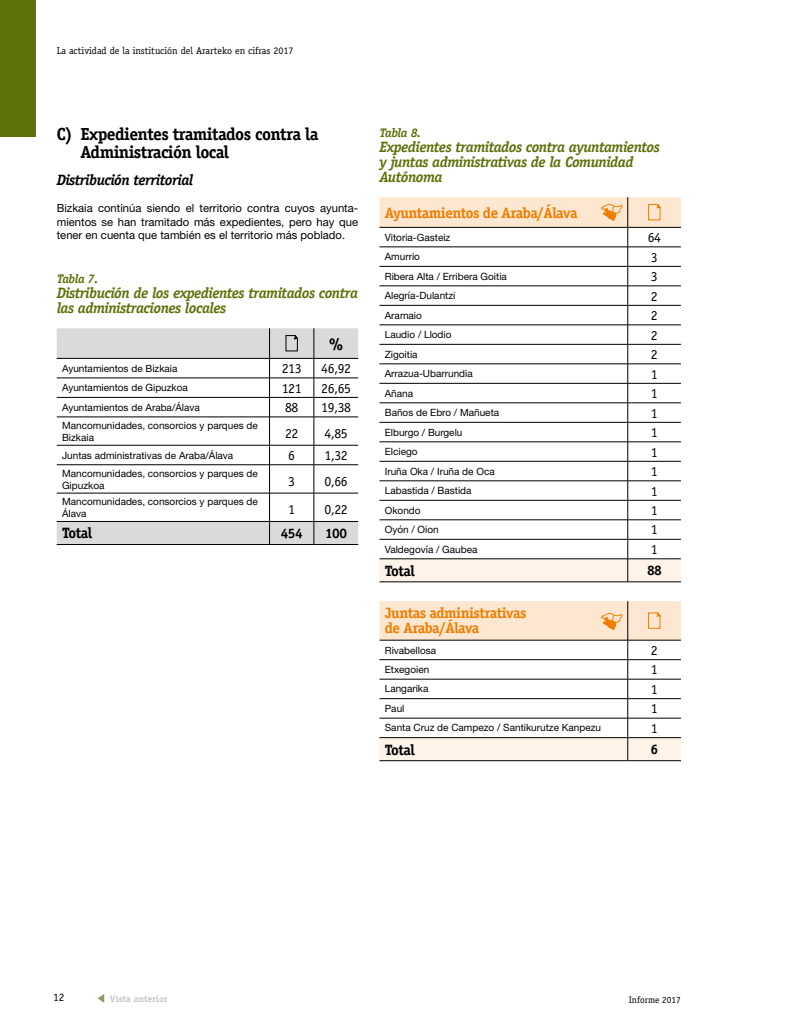
<style>
.page{position:relative;width:798px;height:1028px;background:#fff}
.page>*{position:absolute;margin:0;border:0;box-sizing:border-box;transform-origin:0 0}
.t1{font:700 17.5px/17.5px "Officina Serif Std";letter-spacing:-.035em;color:#000}
.t2{font:italic 700 15px/15px "Officina Serif Std";letter-spacing:-.035em;color:#5d720b}
.t3{font:700 15px/15px "Officina Serif Std";letter-spacing:-.035em;color:#ef7d00}
.t4{font:italic 700 15px "Officina Serif Std";letter-spacing:-.035em;color:#000}
.t5{font:700 15px "Officina Serif Std";letter-spacing:-.035em;color:#000}
.t6{font:13.75px "Officina Serif Std";letter-spacing:-.035em;color:#000}
.t7{font:700 13.75px "Officina Serif Std";letter-spacing:-.035em;color:#000}
.t8{font:italic 700 12.5px "Officina Serif Std";letter-spacing:-.035em;color:#5d720b}
.t9{font:11.25px/13.5px "Helvetica Neue LT Std";color:#000;text-align:justify}
.t10{font:11.25px "Officina Serif Std";color:#000}
.t11{font:10px/12px "Helvetica Neue LT Std";color:#000}
.t12{font:10px "Officina Serif Std";color:#000}
.t13{font:700 9.38px "Officina Serif Std";color:#c6c6c6}
.t14{font:9.38px "Officina Serif Std";color:#000}
</style>
<div class="page">
<div style="left:0;top:0;width:35px;height:137px;background:#5d720b"></div>
<svg style="left:379px;top:197px;width:301px;height:385px"></svg>
<hr style="left:379px;top:760px;width:248px;height:1px;background:#000">
<hr style="left:627px;top:760px;width:53px;height:1px;background:#000">
<svg style="left:379px;top:601px;width:301px;height:159px"></svg>
<svg style="left:57px;top:328px;width:301px;height:216px"></svg>
<hr style="left:269px;top:328px;width:1px;height:30px;background:#000">
<hr style="left:313px;top:328px;width:1px;height:30px;background:#000">
<svg style="left:269px;top:359px;width:1px;height:185px"></svg>
<svg style="left:313px;top:359px;width:1px;height:185px"></svg>
<hr style="left:57px;top:358px;width:212px;height:1px;background:#000">
<hr style="left:269px;top:358px;width:45px;height:1px;background:#000">
<hr style="left:314px;top:358px;width:44px;height:1px;background:#000">
<hr style="left:57px;top:378px;width:212px;height:1px;background:#000">
<hr style="left:269px;top:378px;width:45px;height:1px;background:#000">
<hr style="left:314px;top:378px;width:44px;height:1px;background:#000">
<hr style="left:57px;top:397px;width:212px;height:1px;background:#000">
<hr style="left:269px;top:397px;width:45px;height:1px;background:#000">
<hr style="left:314px;top:397px;width:44px;height:1px;background:#000">
<hr style="left:57px;top:417px;width:212px;height:1px;background:#000">
<hr style="left:269px;top:417px;width:45px;height:1px;background:#000">
<hr style="left:314px;top:417px;width:44px;height:1px;background:#000">
<hr style="left:57px;top:445px;width:212px;height:1px;background:#000">
<hr style="left:269px;top:445px;width:45px;height:1px;background:#000">
<hr style="left:314px;top:445px;width:44px;height:1px;background:#000">
<hr style="left:57px;top:464px;width:212px;height:1px;background:#000">
<hr style="left:269px;top:464px;width:45px;height:1px;background:#000">
<hr style="left:314px;top:464px;width:44px;height:1px;background:#000">
<hr style="left:57px;top:493px;width:212px;height:1px;background:#000">
<hr style="left:269px;top:493px;width:45px;height:1px;background:#000">
<hr style="left:314px;top:493px;width:44px;height:1px;background:#000">
<hr style="left:57px;top:521px;width:212px;height:1px;background:#000">
<hr style="left:269px;top:521px;width:45px;height:1px;background:#000">
<hr style="left:314px;top:521px;width:44px;height:1px;background:#000">
<hr style="left:57px;top:544px;width:212px;height:1px;background:#000">
<hr style="left:269px;top:544px;width:45px;height:1px;background:#000">
<hr style="left:314px;top:544px;width:44px;height:1px;background:#000">
<svg style="left:285px;top:335px;width:13px;height:17px"></svg>
<svg style="left:98px;top:994px;width:6px;height:8px"></svg>
<p class="t12" style="left:57px;top:45px;width:238px">La actividad de la institución del Ararteko en cifras 2017</p>
<h1 class="t1" style="left:80px;top:125px;width:239px;text-indent:-24px">C) Expedientes tramitados contra la<br>Administración local</h1>
<h2 class="t4" style="left:57px;top:170px;width:138px">Distribución territorial</h2>
<p class="t9" style="left:57px;top:201px;width:303px">Bizkaia continúa siendo el territorio contra cuyos ayunta&shy;mientos se han tramitado más expedientes, pero hay que tener en cuenta que también es el territorio más poblado.</p>
<p class="t8" style="left:57px;top:271px;width:43px">Tabla 7.</p>
<h2 class="t2" style="left:57px;top:285px;width:303px">Distribución de los expedientes tramitados contra las administraciones locales</h2>
<h1 class="t1" style="left:329px;top:334px;width:16px">%</h1>
<p class="t11" style="left:62px;top:362px;width:117px">Ayuntamientos de Bizkaia</p>
<h3 class="t6" style="left:282px;top:360px;width:21px">213</h3>
<h3 class="t6" style="left:321px;top:360px;width:31px">46,92</h3>
<p class="t11" style="left:62px;top:381px;width:127px">Ayuntamientos de Gipuzkoa</p>
<h3 class="t6" style="left:282px;top:380px;width:21px">121</h3>
<h3 class="t6" style="left:321px;top:380px;width:31px">26,65</h3>
<p class="t11" style="left:62px;top:401px;width:139px">Ayuntamientos de Araba/Álava</p>
<h3 class="t6" style="left:285px;top:399px;width:15px">88</h3>
<h3 class="t6" style="left:321px;top:399px;width:31px">19,38</h3>
<p class="t11" style="left:62px;top:419px;width:197px">Mancomunidades, consorcios y parques de<br>Bizkaia</p>
<h3 class="t6" style="left:285px;top:425px;width:15px">22</h3>
<h3 class="t6" style="left:324px;top:425px;width:25px">4,85</h3>
<p class="t11" style="left:62px;top:449px;width:173px">Juntas administrativas de Araba/Álava</p>
<h3 class="t6" style="left:288px;top:447px;width:8px">6</h3>
<h3 class="t6" style="left:324px;top:447px;width:25px">1,32</h3>
<p class="t11" style="left:62px;top:467px;width:197px">Mancomunidades, consorcios y parques de<br>Gipuzkoa</p>
<h3 class="t6" style="left:288px;top:473px;width:8px">3</h3>
<h3 class="t6" style="left:324px;top:473px;width:25px">0,66</h3>
<p class="t11" style="left:62px;top:495px;width:197px">Mancomunidades, consorcios y parques de<br>Álava</p>
<h3 class="t6" style="left:288px;top:501px;width:8px">1</h3>
<h3 class="t6" style="left:324px;top:501px;width:25px">0,22</h3>
<h2 class="t5" style="left:62px;top:524px;width:32px">Total</h2>
<h3 class="t7" style="left:280px;top:524px;width:23px">454</h3>
<h3 class="t7" style="left:325px;top:524px;width:23px">100</h3>
<p class="t8" style="left:379px;top:125px;width:43px">Tabla 8.</p>
<h2 class="t2" style="left:379px;top:139px;width:282px">Expedientes tramitados contra ayuntamientos y juntas administrativas de la Comunidad<br>Autónoma</h2>
<h2 class="t3" style="left:384px;top:205px;width:194px">Ayuntamientos de Araba/Álava</h2>
<p class="t11" style="left:384px;top:231px;width:67px">Vitoria-Gasteiz</p>
<h3 class="t6" style="left:647px;top:229px;width:15px">64</h3>
<p class="t11" style="left:384px;top:250px;width:37px">Amurrio</p>
<h3 class="t6" style="left:650px;top:249px;width:8px">3</h3>
<p class="t11" style="left:384px;top:270px;width:124px">Ribera Alta / Erribera Goitia</p>
<h3 class="t6" style="left:650px;top:268px;width:8px">3</h3>
<p class="t11" style="left:384px;top:289px;width:72px">Alegría-Dulantzi</p>
<h3 class="t6" style="left:650px;top:288px;width:8px">2</h3>
<p class="t11" style="left:384px;top:309px;width:39px">Aramaio</p>
<h3 class="t6" style="left:650px;top:307px;width:8px">2</h3>
<p class="t11" style="left:384px;top:328px;width:68px">Laudio / Llodio</p>
<h3 class="t6" style="left:650px;top:327px;width:8px">2</h3>
<p class="t11" style="left:384px;top:348px;width:34px">Zigoitia</p>
<h3 class="t6" style="left:650px;top:346px;width:8px">2</h3>
<p class="t11" style="left:384px;top:367px;width:89px">Arrazua-Ubarrundia</p>
<h3 class="t6" style="left:650px;top:366px;width:8px">1</h3>
<p class="t11" style="left:384px;top:387px;width:30px">Añana</p>
<h3 class="t6" style="left:650px;top:385px;width:8px">1</h3>
<p class="t11" style="left:384px;top:406px;width:116px">Baños de Ebro / Mañueta</p>
<h3 class="t6" style="left:650px;top:405px;width:8px">1</h3>
<p class="t11" style="left:384px;top:426px;width:79px">Elburgo / Burgelu</p>
<h3 class="t6" style="left:650px;top:424px;width:8px">1</h3>
<p class="t11" style="left:384px;top:445px;width:34px">Elciego</p>
<h3 class="t6" style="left:650px;top:444px;width:8px">1</h3>
<p class="t11" style="left:384px;top:465px;width:111px">Iruña Oka / Iruña de Oca</p>
<h3 class="t6" style="left:650px;top:463px;width:8px">1</h3>
<p class="t11" style="left:384px;top:484px;width:88px">Labastida / Bastida</p>
<h3 class="t6" style="left:650px;top:483px;width:8px">1</h3>
<p class="t11" style="left:384px;top:504px;width:37px">Okondo</p>
<h3 class="t6" style="left:650px;top:502px;width:8px">1</h3>
<p class="t11" style="left:384px;top:523px;width:55px">Oyón / Oion</p>
<h3 class="t6" style="left:650px;top:522px;width:8px">1</h3>
<p class="t11" style="left:384px;top:543px;width:94px">Valdegovía / Gaubea</p>
<h3 class="t6" style="left:650px;top:541px;width:8px">1</h3>
<h2 class="t5" style="left:384px;top:561px;width:32px">Total</h2>
<h3 class="t7" style="left:646px;top:562px;width:16px">88</h3>
<h2 class="t3" style="left:384px;top:605px;width:143px">Juntas administrativas de Araba/Álava</h2>
<p class="t11" style="left:384px;top:644px;width:53px">Rivabellosa</p>
<h3 class="t6" style="left:650px;top:642px;width:8px">2</h3>
<p class="t11" style="left:384px;top:663px;width:46px">Etxegoien</p>
<h3 class="t6" style="left:650px;top:661px;width:8px">1</h3>
<p class="t11" style="left:384px;top:683px;width:45px">Langarika</p>
<h3 class="t6" style="left:650px;top:681px;width:8px">1</h3>
<p class="t11" style="left:384px;top:702px;width:21px">Paul</p>
<h3 class="t6" style="left:650px;top:700px;width:8px">1</h3>
<p class="t11" style="left:384px;top:721px;width:218px">Santa Cruz de Campezo / Santikurutze Kanpezu</p>
<h3 class="t6" style="left:650px;top:720px;width:8px">1</h3>
<h2 class="t5" style="left:384px;top:740px;width:32px">Total</h2>
<h3 class="t7" style="left:650px;top:741px;width:9px">6</h3>
<p class="t10" style="left:53px;top:990px;width:13px">12</p>
<p class="t14" style="left:628px;top:994px;width:54px">Informe 2017</p>
<p class="t13" style="left:110px;top:992px;width:59px">Vista anterior</p>
</div>
